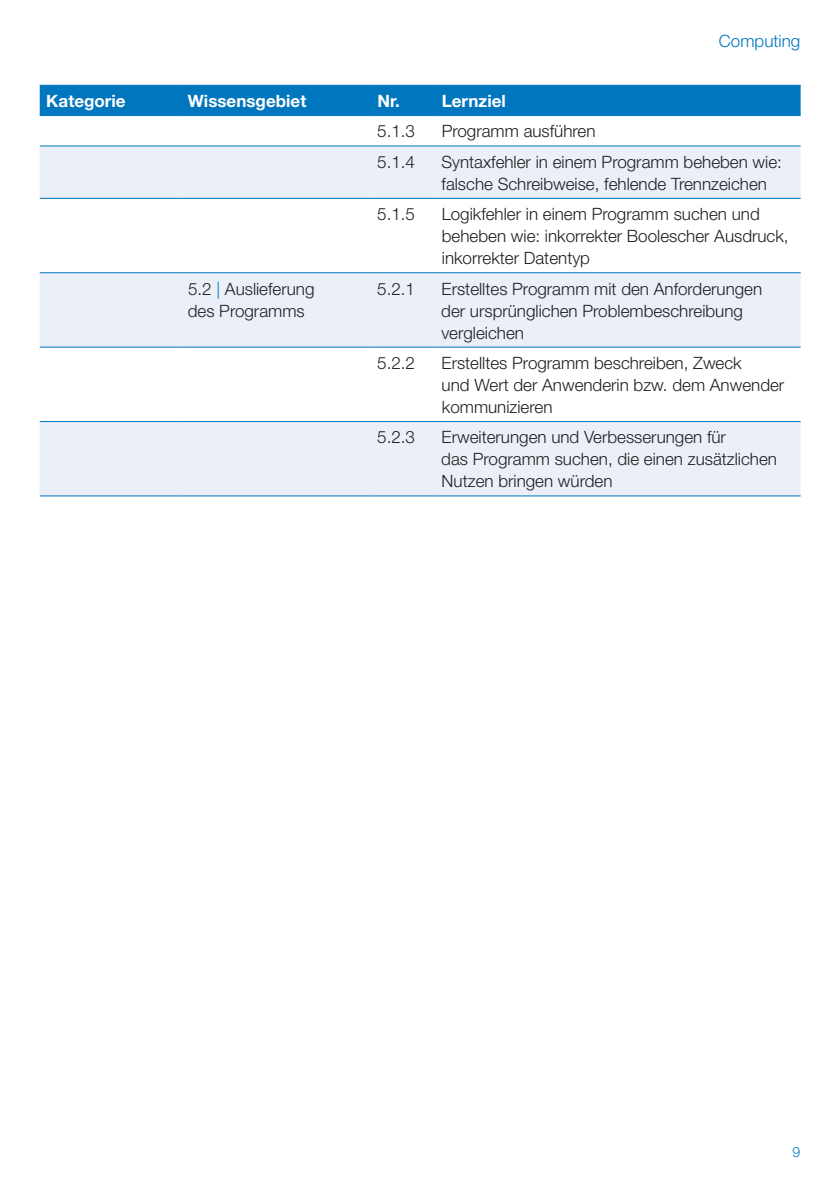
<style>
.page{position:relative;width:840px;height:1191px;background:#fff}
.page>*{position:absolute;margin:0;border:0;box-sizing:border-box;transform-origin:0 0}
.t1{font:300 17px/22px "Helvetica Neue";color:#231f20}
.t2{font:700 17px "Helvetica Neue";color:#fff}
.t3{font:300 17px "Helvetica Neue";color:#0076be}
.t4{font:300 14px "Helvetica Neue";color:#0076be}
.s1{color:#0076be}
</style>
<div class="page">
<div style="left:40px;top:86px;width:760px;height:29px;background:#0076be"></div>
<svg style="left:40px;top:147px;width:760px;height:348px;fill:#eaeff8"></svg>
<hr style="left:40px;top:198px;width:141px;height:1px;background:#0076be">
<hr style="left:181px;top:198px;width:189px;height:1px;background:#0076be">
<hr style="left:370px;top:198px;width:65px;height:1px;background:#0076be">
<hr style="left:435px;top:198px;width:365px;height:1px;background:#0076be">
<hr style="left:40px;top:272px;width:141px;height:1px;background:#0076be">
<hr style="left:181px;top:272px;width:189px;height:1px;background:#0076be">
<hr style="left:370px;top:272px;width:65px;height:1px;background:#0076be">
<hr style="left:435px;top:272px;width:365px;height:1px;background:#0076be">
<hr style="left:40px;top:347px;width:141px;height:1px;background:#0076be">
<hr style="left:181px;top:347px;width:189px;height:1px;background:#0076be">
<hr style="left:370px;top:347px;width:65px;height:1px;background:#0076be">
<hr style="left:435px;top:347px;width:365px;height:1px;background:#0076be">
<hr style="left:40px;top:421px;width:141px;height:1px;background:#0076be">
<hr style="left:181px;top:421px;width:189px;height:1px;background:#0076be">
<hr style="left:370px;top:421px;width:65px;height:1px;background:#0076be">
<hr style="left:435px;top:421px;width:365px;height:1px;background:#0076be">
<hr style="left:40px;top:495px;width:141px;height:1px;background:#0076be">
<hr style="left:181px;top:495px;width:189px;height:1px;background:#0076be">
<hr style="left:370px;top:495px;width:65px;height:1px;background:#0076be">
<hr style="left:435px;top:495px;width:365px;height:1px;background:#0076be">
<hr style="left:40px;top:146px;width:141px;height:1px;background:#0076be">
<hr style="left:181px;top:146px;width:189px;height:1px;background:#0076be">
<hr style="left:370px;top:146px;width:65px;height:1px;background:#0076be">
<hr style="left:435px;top:146px;width:365px;height:1px;background:#0076be">
<hr style="left:40px;top:85px;width:141px;height:1px;background:#0076be">
<hr style="left:181px;top:85px;width:189px;height:1px;background:#0076be">
<hr style="left:370px;top:85px;width:65px;height:1px;background:#0076be">
<hr style="left:435px;top:85px;width:365px;height:1px;background:#0076be">
<hr style="left:40px;top:115px;width:141px;height:1px;background:#0076be">
<hr style="left:181px;top:115px;width:189px;height:1px;background:#0076be">
<hr style="left:370px;top:115px;width:65px;height:1px;background:#0076be">
<hr style="left:435px;top:115px;width:365px;height:1px;background:#0076be">
<p class="t3" style="left:718px;top:31px;width:83px">Computing</p>
<p class="t2" style="left:46px;top:90px;width:81px">Kategorie</p>
<p class="t2" style="left:188px;top:90px;width:120px">Wissensgebiet</p>
<p class="t2" style="left:377px;top:90px;width:24px">Nr.</p>
<p class="t2" style="left:441px;top:90px;width:66px">Lernziel</p>
<p class="t1" style="left:377px;top:120px;width:39px">5.1.3</p>
<p class="t1" style="left:441px;top:120px;width:155px">Programm ausführen</p>
<p class="t1" style="left:377px;top:150px;width:39px">5.1.4</p>
<p class="t1" style="left:441px;top:150px;width:342px">Syntaxfehler in einem Programm beheben wie: falsche Schreibweise, fehlende Trennzeichen</p>
<p class="t1" style="left:377px;top:203px;width:39px">5.1.5</p>
<p class="t1" style="left:441px;top:203px;width:348px">Logikfehler in einem Programm suchen und beheben wie: inkorrekter Boolescher Ausdruck, inkorrekter Datentyp</p>
<p class="t1" style="left:188px;top:277px;width:128px">5.2 <span class="s1">|</span> Auslieferung des Programms</p>
<p class="t1" style="left:377px;top:277px;width:39px">5.2.1</p>
<p class="t1" style="left:441px;top:277px;width:322px">Erstelltes Programm mit den Anforderungen der ursprünglichen Problembeschreibung vergleichen</p>
<p class="t1" style="left:377px;top:351px;width:39px">5.2.2</p>
<p class="t1" style="left:441px;top:351px;width:344px">Erstelltes Programm beschreiben, Zweck<br>und Wert der Anwenderin bzw. dem Anwender kommunizieren</p>
<p class="t1" style="left:377px;top:426px;width:39px">5.2.3</p>
<p class="t1" style="left:441px;top:426px;width:337px">Erweiterungen und Verbesserungen für<br>das Programm suchen, die einen zusätzlichen<br>Nutzen bringen würden</p>
<p class="t4" style="left:792px;top:1143px;width:9px">9</p>
</div>
